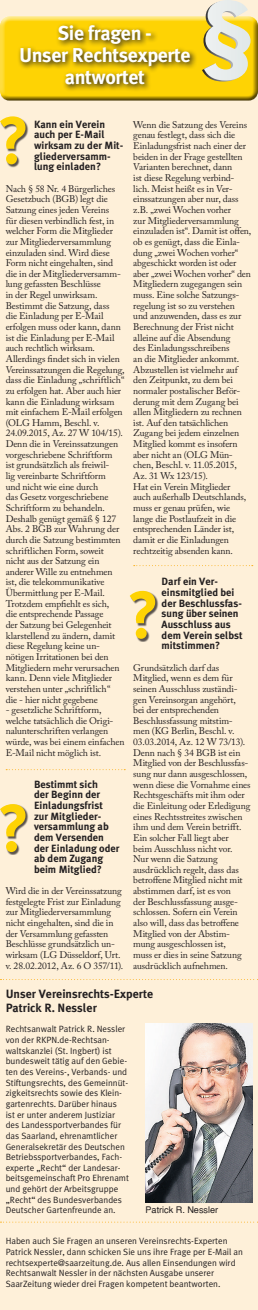
<style>
.page{position:relative;width:258px;height:1310px;background:#fff}
.page>*{position:absolute;margin:0;border:0;box-sizing:border-box;transform-origin:0 0}
.SZ_Head_52_22{font:700 20px "Meta Plus";letter-spacing:-.02em;color:#fff}
.SZ_Head_22_4{font:700 12px "Meta Plus";color:#231f20}
.termin_02{font:700 10.5px/10.6px "Meta Plus";color:#231f20}
.SZ_text_9_59{font:9.6px/10.6px "Adobe Caslon Pro";letter-spacing:-.01em;color:#231f20}
.termin_02-2{font:9.1px/10.6px "Meta Plus Normal";color:#231f20}
.SZ_Bildtext_9_1{font:9.1px "Helvetica";color:#231f20}
</style>
<div class="page">
<div style="left:0;top:0;width:258px;height:1309px;background:#fef0d9"></div>
<div style="left:0;top:15px;width:258px;height:80px;background:#fff;opacity:.75"></div>
<div style="left:0;top:18px;width:258px;height:83px;background:#231f20;opacity:.75"></div>
<svg style="left:202px;top:0;width:48px;height:82px;background:#e7dda1"></svg>
<img style="left:146px;top:1024px;width:106px;height:178px">
<svg style="left:0;top:979px;width:258px;height:1px"></svg>
<svg style="left:17px;top:23px;width:180px;height:69px;background:#d7b308"></svg>
<div style="left:1px;top:117px;width:28px;height:50px;background:#231f20;opacity:.75"></div>
<svg style="left:0;top:116px;width:25px;height:48px"></svg>
<div style="left:1px;top:805px;width:28px;height:50px;background:#231f20;opacity:.75"></div>
<svg style="left:0;top:804px;width:25px;height:48px"></svg>
<div style="left:130px;top:591px;width:28px;height:51px;background:#231f20;opacity:.75"></div>
<svg style="left:130px;top:591px;width:25px;height:48px"></svg>
<svg style="left:0;top:1221px;width:258px;height:1px"></svg>
<svg style="left:6px;top:769px;width:119px;height:1px"></svg>
<svg style="left:134px;top:565px;width:119px;height:1px"></svg>
<p class="SZ_Head_52_22" style="left:58px;top:22px;width:96px">Sie fragen -</p>
<p class="SZ_Head_52_22" style="left:19px;top:44px;width:173px">Unser Rechtsexperte</p>
<p class="SZ_Head_52_22" style="left:65px;top:66px;width:82px">antwortet</p>
<p class="termin_02" style="left:34px;top:119px;width:91px">Kann ein Verein auch per E-Mail wirksam zu der Mit&shy;gliederversamm&shy;lung einladen?</p>
<p class="SZ_text_9_59" style="left:6px;top:183px;width:117px">Nach § 58 Nr. 4 Bürgerliches<br>Gesetzbuch (BGB) legt die<br>Satzung eines jeden Vereins für diesen verbindlich fest, in welcher Form die Mitglieder zur Mitgliederversammlung einzuladen sind. Wird diese<br>Form nicht eingehalten, sind die in der Mitgliederversamm&shy;lung gefassten Beschlüsse<br>in der Regel unwirksam.</p>
<p class="SZ_text_9_59" style="left:6px;top:300px;width:117px">Bestimmt die Satzung, dass die Einladung per E-Mail erfolgen muss oder kann, dann ist die Einladung per E-Mail auch rechtlich wirksam.</p>
<p class="SZ_text_9_59" style="left:6px;top:353px;width:121px">Allerdings findet sich in vielen<br>Vereinssatzungen die Regelung, dass die Einladung „schriftlich“ zu erfolgen hat. Aber auch hier kann die Einladung wirksam mit einfachem E-Mail erfolgen (OLG Hamm, Beschl. v.<br>24.09.2015, Az. 27 W 104/15).<br>Denn die in Vereinssatzungen vorgeschriebene Schriftform<br>ist grundsätzlich als freiwil-<br>lig vereinbarte Schriftform<br>und nicht wie eine durch<br>das Gesetz vorgeschriebene<br>Schriftform zu behandeln.<br>Deshalb genügt gemäß § 127<br>Abs. 2 BGB zur Wahrung der durch die Satzung bestimmten schriftlichen Form, soweit nicht aus der Satzung ein anderer Wille zu entnehmen ist, die telekommunikative<br>Übermittlung per E-Mail.</p>
<p class="SZ_text_9_59" style="left:6px;top:598px;width:115px">Trotzdem empfiehlt es sich, die entsprechende Passage<br>der Satzung bei Gelegenheit klarstellend zu ändern, damit diese Regelung keine un&shy;nötigen Irritationen bei den<br>Mitgliedern mehr verursachen kann. Denn viele Mitglieder verstehen unter „schriftlich“ die - hier nicht gegebene</p>
<p class="SZ_text_9_59" style="left:6px;top:704px;width:120px">- gesetzliche Schriftform, welche tatsächlich die Origi&shy;nalunterschriften verlangen würde, was bei einem einfachen<br>E-Mail nicht möglich ist.</p>
<p class="termin_02" style="left:34px;top:778px;width:87px">Bestimmt sich<br>der Beginn der<br>Einladungsfrist<br>zur Mitglieder&shy;versammlung ab dem Versenden der Einladung oder ab dem Zugang beim Mitglied?</p>
<p class="SZ_text_9_59" style="left:6px;top:885px;width:119px">Wird die in der Vereinssatzung festgelegte Frist zur Einladung zur Mitgliederversammlung nicht eingehalten, sind die in der Versammlung gefassten<br>Beschlüsse grundsätzlich un&shy;wirksam (LG Düsseldorf, Urt. v. 28.02.2012, Az. 6 O 357/11).</p>
<p class="SZ_text_9_59" style="left:133px;top:119px;width:120px">Wenn die Satzung des Vereins genau festlegt, dass sich die<br>Einladungsfrist nach einer der beiden in der Frage gestellten<br>Varianten berechnet, dann<br>ist diese Regelung verbind&shy;lich. Meist heißt es in Ver&shy;einssatzungen aber nur, dass z.B. „zwei Wochen vorher<br>zur Mitgliederversammlung einzuladen ist“. Damit ist offen, ob es genügt, dass die Einla&shy;dung „zwei Wochen vorher“ abgeschickt worden ist oder aber „zwei Wochen vorher“ den<br>Mitgliedern zugegangen sein muss. Eine solche Satzungs&shy;regelung ist so zu verstehen und anzuwenden, dass es zur<br>Berechnung der Frist nicht alleine auf die Absendung<br>des Einladungsschreibens<br>an die Mitglieder ankommt.<br>Abzustellen ist vielmehr auf den Zeitpunkt, zu dem bei normaler postalischer Beför&shy;derung mit dem Zugang bei allen Mitgliedern zu rechnen ist. Auf den tatsächlichen<br>Zugang bei jedem einzelnen<br>Mitglied kommt es insofern aber nicht an (OLG Mün&shy;chen, Beschl. v. 11.05.2015,<br>Az. 31 Wx 123/15).</p>
<p class="SZ_text_9_59" style="left:133px;top:481px;width:115px">Hat ein Verein Mitglieder auch außerhalb Deutschlands, muss er genau prüfen, wie lange die Postlaufzeit in die entsprechenden Länder ist, damit er die Einladungen rechtzeitig absenden kann.</p>
<p class="termin_02" style="left:162px;top:576px;width:83px">Darf ein Ver&shy;einsmitglied bei der Beschlussfas&shy;sung über seinen<br>Ausschluss aus dem Verein selbst mitstimmen?</p>
<p class="SZ_text_9_59" style="left:133px;top:662px;width:113px">Grundsätzlich darf das<br>Mitglied, wenn es dem für seinen Ausschluss zuständi&shy;gen Vereinsorgan angehört, bei der entsprechenden<br>Beschlussfassung mitstim&shy;men (KG Berlin, Beschl. v.<br>03.03.2014, Az. 12 W 73/13).</p>
<p class="SZ_text_9_59" style="left:133px;top:747px;width:119px">Denn nach § 34 BGB ist ein<br>Mitglied von der Beschlussfas&shy;sung nur dann ausgeschlossen, wenn diese die Vornahme eines<br>Rechtsgeschäfts mit ihm oder die Einleitung oder Erledigung eines Rechtsstreites zwischen ihm und dem Verein betrifft.<br>Ein solcher Fall liegt aber<br>beim Ausschluss nicht vor.</p>
<p class="SZ_text_9_59" style="left:133px;top:853px;width:111px">Nur wenn die Satzung ausdrücklich regelt, dass das betroffene Mitglied nicht mit abstimmen darf, ist es von der Beschlussfassung ausge&shy;schlossen. Sofern ein Verein also will, dass das betroffene<br>Mitglied von der Abstim&shy;mung ausgeschlossen ist, muss er dies in seine Satzung ausdrücklich aufnehmen.</p>
<p class="SZ_Head_22_4" style="left:6px;top:986px;width:149px">Unser Vereinsrechts-Experte</p>
<p class="SZ_Head_22_4" style="left:6px;top:1001px;width:93px">Patrick R. Nessler</p>
<p class="termin_02-2" style="left:6px;top:1024px;width:125px">Rechtsanwalt Patrick R. Nessler von der RKPN.de-Rechtsan&shy;waltskanzlei (St. Ingbert) ist bundesweit tätig auf den Gebie&shy;ten des Vereins-, Verbands- und<br>Stiftungsrechts, des Gemeinnüt&shy;zigkeitsrechts sowie des Klein&shy;gartenrechts. Darüber hinaus<br>ist er unter anderem Justiziar des Landessportverbandes für das Saarland, ehrenamtlicher<br>Generalsekretär des Deutschen<br>Betriebssportverbandes, Fach&shy;experte „Recht“ der Landesar&shy;beitsgemeinschaft Pro Ehrenamt und gehört der Arbeitsgruppe „Recht“ des Bundesverbandes<br>Deutscher Gartenfreunde an.</p>
<p class="termin_02-2" style="left:6px;top:1235px;width:239px">Haben auch Sie Fragen an unseren Vereinsrechts-Experten Patrick Nessler, dann schicken Sie uns ihre Frage per E-Mail an rechtsexperte@saarzeitung.de. Aus allen Einsendungen wird Rechtsanwalt Nessler in der nächsten Ausgabe unserer SaarZeitung wieder drei Fragen kompetent beantworten.</p>
<p class="SZ_Bildtext_9_1" style="left:146px;top:1204px;width:74px">Patrick R. Nessler</p>
</div>
